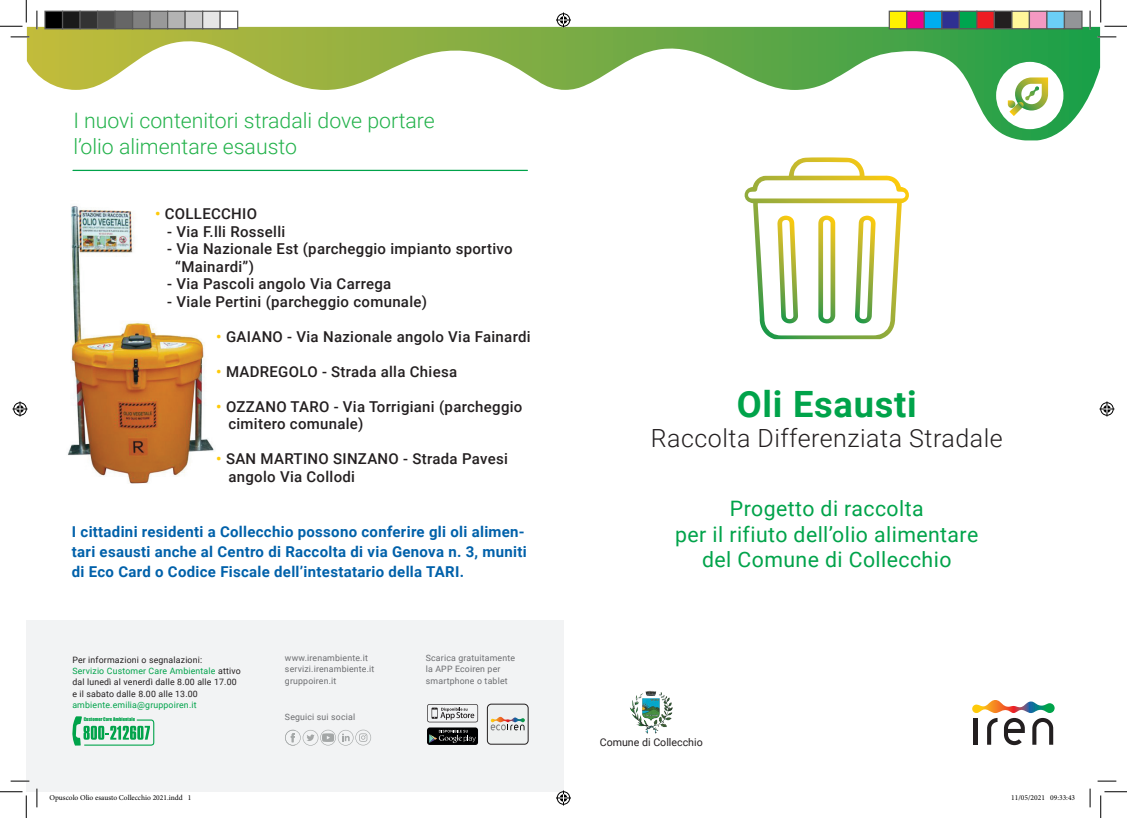
<style>
.page{position:relative;width:1127px;height:818px;background:#fff}
.page>*{position:absolute;margin:0;border:0;box-sizing:border-box;transform-origin:0 0}
.t1{font:700 36.25px "Roboto";letter-spacing:.02em;color:#00a34a}
.t2{font:300 25px "Roboto";letter-spacing:.02em;color:#231f20}
.t3{font:21.25px/25.5px "Roboto";letter-spacing:.02em;color:#00a34a;text-align:center}
.t4{font:300 21.25px/25.5px "Roboto";color:#23b24b}
.t5{font:500 15px/17.5px "Roboto";letter-spacing:.02em;color:#231f20}
.t6{font:700 15px/20px "Roboto";letter-spacing:.02em;color:#0161aa}
.t7{font:10.62px "Roboto";color:#231f20}
.t8{font:8.75px/11.5px "Roboto";letter-spacing:.02em;color:#231f20}
.t9{font:8.75px/11.5px "Roboto";letter-spacing:.02em;color:#6c6d70}
.t10{font:8.75px "Roboto";letter-spacing:.02em;color:#00a34a}
.t11{font:7.5px "Minion Pro";color:#000}
.t12{font:4.62px "Impact";color:#00a34a}
.s1{font-weight:700;color:#feca0a}
.s2{color:#00a34a}
</style>
<div class="page">
<svg style="left:27px;top:27px;width:1072px;height:113px"></svg>
<div style="left:995px;top:62px;width:68px;height:67px;background:#fff;border-radius:50%"></div>
<svg style="left:1007px;top:77px;width:40px;height:39px"></svg>
<div style="left:26px;top:620px;width:537px;height:172px;background:#f2f3f4"></div>
<svg style="left:427px;top:704px;width:51px;height:18px"></svg>
<div style="left:427px;top:727px;width:51px;height:18px;background:#000001;border-radius:3px"></div>
<svg style="left:429px;top:730px;width:47px;height:13px"></svg>
<svg style="left:72px;top:716px;width:82px;height:30px"></svg>
<img style="left:67px;top:206px;width:147px;height:278px">
<svg style="left:744px;top:157px;width:164px;height:182px"></svg>
<svg style="left:972px;top:700px;width:82px;height:45px"></svg>
<svg style="left:285px;top:730px;width:86px;height:16px"></svg>
<div style="left:487px;top:704px;width:41px;height:40px;background:#eef0f0;border-radius:4px"></div>
<div style="left:487px;top:704px;width:41px;height:41px;border:1px solid #231f20;border-radius:4px"></div>
<svg style="left:490px;top:724px;width:34px;height:6px"></svg>
<img style="left:490px;top:717px;width:35px;height:5px">
<hr style="left:73px;top:170px;width:454px;height:1px;background:#00a34a">
<svg style="left:645px;top:691px;width:4px;height:5px"></svg>
<svg style="left:11px;top:36px;width:18px;height:2px"></svg>
<svg style="left:1097px;top:36px;width:18px;height:2px"></svg>
<svg style="left:11px;top:780px;width:18px;height:2px"></svg>
<svg style="left:1097px;top:780px;width:18px;height:2px"></svg>
<svg style="left:36px;top:11px;width:2px;height:18px"></svg>
<svg style="left:36px;top:788px;width:2px;height:19px"></svg>
<svg style="left:1088px;top:11px;width:2px;height:18px"></svg>
<svg style="left:1089px;top:788px;width:1px;height:19px"></svg>
<svg style="left:0;top:0;width:27px;height:27px"></svg>
<svg style="left:0;top:791px;width:27px;height:27px"></svg>
<svg style="left:1100px;top:0;width:26px;height:27px"></svg>
<svg style="left:1100px;top:791px;width:26px;height:27px"></svg>
<svg style="left:556px;top:13px;width:15px;height:15px"></svg>
<svg style="left:556px;top:790px;width:15px;height:15px"></svg>
<svg style="left:13px;top:401px;width:15px;height:15px"></svg>
<svg style="left:1099px;top:401px;width:15px;height:15px"></svg>
<div style="left:45px;top:11px;width:18px;height:18px;background:#000"></div>
<div style="left:44px;top:11px;width:19px;height:18px;border:1px solid #595959"></div>
<div style="left:63px;top:11px;width:17px;height:18px;background:#1a1a1a"></div>
<div style="left:62px;top:11px;width:19px;height:18px;border:1px solid #595959"></div>
<div style="left:80px;top:11px;width:18px;height:18px;background:#333"></div>
<div style="left:79px;top:11px;width:19px;height:18px;border:1px solid #595959"></div>
<div style="left:98px;top:11px;width:17px;height:18px;background:#4d4d4d"></div>
<div style="left:97px;top:11px;width:19px;height:18px;border:1px solid #595959"></div>
<div style="left:115px;top:11px;width:18px;height:18px;background:#666"></div>
<div style="left:114px;top:11px;width:19px;height:18px;border:1px solid #595959"></div>
<div style="left:133px;top:11px;width:17px;height:18px;background:#808080"></div>
<div style="left:132px;top:11px;width:19px;height:18px;border:1px solid #595959"></div>
<div style="left:150px;top:11px;width:18px;height:18px;background:#999"></div>
<div style="left:149px;top:11px;width:19px;height:18px;border:1px solid #595959"></div>
<div style="left:168px;top:11px;width:17px;height:18px;background:#b3b3b3"></div>
<div style="left:167px;top:11px;width:19px;height:18px;border:1px solid #595959"></div>
<div style="left:185px;top:11px;width:18px;height:18px;background:#ccc"></div>
<div style="left:184px;top:11px;width:19px;height:18px;border:1px solid #595959"></div>
<div style="left:203px;top:11px;width:17px;height:18px;background:#e6e6e6"></div>
<div style="left:202px;top:11px;width:19px;height:18px;border:1px solid #595959"></div>
<div style="left:219px;top:11px;width:19px;height:18px;border:1px solid #595959"></div>
<div style="left:889px;top:11px;width:17px;height:18px;background:#fff101"></div>
<div style="left:888px;top:11px;width:19px;height:18px;border:1px solid #595959"></div>
<div style="left:906px;top:11px;width:18px;height:18px;background:#ed028c"></div>
<div style="left:905px;top:11px;width:19px;height:18px;border:1px solid #595959"></div>
<div style="left:924px;top:11px;width:17px;height:18px;background:#00aeef"></div>
<div style="left:923px;top:11px;width:19px;height:18px;border:1px solid #595959"></div>
<div style="left:941px;top:11px;width:18px;height:18px;background:#2e3092"></div>
<div style="left:940px;top:11px;width:19px;height:18px;border:1px solid #595959"></div>
<div style="left:959px;top:11px;width:17px;height:18px;background:#00a54f"></div>
<div style="left:958px;top:11px;width:19px;height:18px;border:1px solid #595959"></div>
<div style="left:976px;top:11px;width:18px;height:18px;background:#ee1d23"></div>
<div style="left:975px;top:11px;width:19px;height:18px;border:1px solid #595959"></div>
<div style="left:994px;top:11px;width:17px;height:18px;background:#231f20"></div>
<div style="left:993px;top:11px;width:19px;height:18px;border:1px solid #595959"></div>
<div style="left:1011px;top:11px;width:18px;height:18px;background:#fff79a"></div>
<div style="left:1010px;top:11px;width:19px;height:18px;border:1px solid #595959"></div>
<div style="left:1029px;top:11px;width:17px;height:18px;background:#f499c2"></div>
<div style="left:1028px;top:11px;width:19px;height:18px;border:1px solid #595959"></div>
<div style="left:1046px;top:11px;width:18px;height:18px;background:#6bcff6"></div>
<div style="left:1045px;top:11px;width:19px;height:18px;border:1px solid #595959"></div>
<div style="left:1064px;top:11px;width:17px;height:18px;background:#939598"></div>
<div style="left:1063px;top:11px;width:19px;height:18px;border:1px solid #595959"></div>
<h3 class="t4" style="left:73px;top:107px;width:363px">I nuovi contenitori stradali dove portare l’olio alimentare esausto</h3>
<p class="t5" style="left:155px;top:204px;width:103px"><span class="s1">•</span> COLLECCHIO</p>
<p class="t5" style="left:167px;top:222px;width:120px">- Via F.lli Rosselli</p>
<p class="t5" style="left:175px;top:239px;width:339px;text-indent:-8px">- Via Nazionale Est (parcheggio impianto sportivo “Mainardi”)</p>
<p class="t5" style="left:167px;top:274px;width:225px">- Via Pascoli angolo Via Carrega</p>
<p class="t5" style="left:167px;top:292px;width:261px">- Viale Pertini (parcheggio comunale)</p>
<p class="t5" style="left:216px;top:327px;width:316px"><span class="s1">•</span> GAIANO - Via Nazionale angolo Via Fainardi</p>
<p class="t5" style="left:216px;top:362px;width:242px"><span class="s1">•</span> MADREGOLO - Strada alla Chiesa</p>
<p class="t5" style="left:228px;top:397px;width:295px;text-indent:-12px"><span class="s1">•</span> OZZANO TARO - Via Torrigiani (parcheggio cimitero comunale)</p>
<p class="t5" style="left:228px;top:449px;width:281px;text-indent:-12px"><span class="s1">•</span> SAN MARTINO SINZANO - Strada Pavesi angolo Via Collodi</p>
<p class="t6" style="left:72px;top:521px;width:456px">I cittadini residenti a Collecchio possono conferire gli oli alimen&shy;tari esausti anche al Centro di Raccolta di via Genova n. 3, muniti di Eco Card o Codice Fiscale dell’intestatario della TARI.</p>
<p class="t8" style="left:72px;top:653px;width:170px">Per informazioni o segnalazioni:<br><span class="s2">Servizio Customer Care Ambientale</span> attivo dal lunedì al venerdì dalle 8.00 alle 17.00 e il sabato dalle 8.00 alle 13.00</p>
<p class="t10" style="left:72px;top:699px;width:126px">ambiente.emilia@gruppoiren.it</p>
<p class="t12" style="left:84px;top:715px;width:53px">Customer Care Ambientale</p>
<p class="t9" style="left:285px;top:651px;width:91px">www.irenambiente.it servizi.irenambiente.it gruppoiren.it</p>
<p class="t9" style="left:426px;top:651px;width:91px">Scarica gratuitamente la APP Ecoiren per smartphone o tablet</p>
<p class="t9" style="left:285px;top:711px;width:72px">Seguici sui social</p>
<h1 class="t1" style="left:736px;top:379px;width:181px">Oli Esausti</h1>
<h2 class="t2" style="left:650px;top:421px;width:353px">Raccolta Differenziata Stradale</h2>
<h3 class="t3" style="left:675px;top:495px;width:304px">Progetto di raccolta<br>per il rifiuto dell’olio alimentare del Comune di Collecchio</h3>
<p class="t7" style="left:599px;top:735px;width:104px">Comune di Collecchio</p>
<p class="t11" style="left:49px;top:792px;width:144px">Opuscolo Olio esausto Collecchio 2021.indd 1</p>
<p class="t11" style="left:1010px;top:792px;width:65px">11/05/2021 09:33:43</p>
</div>
